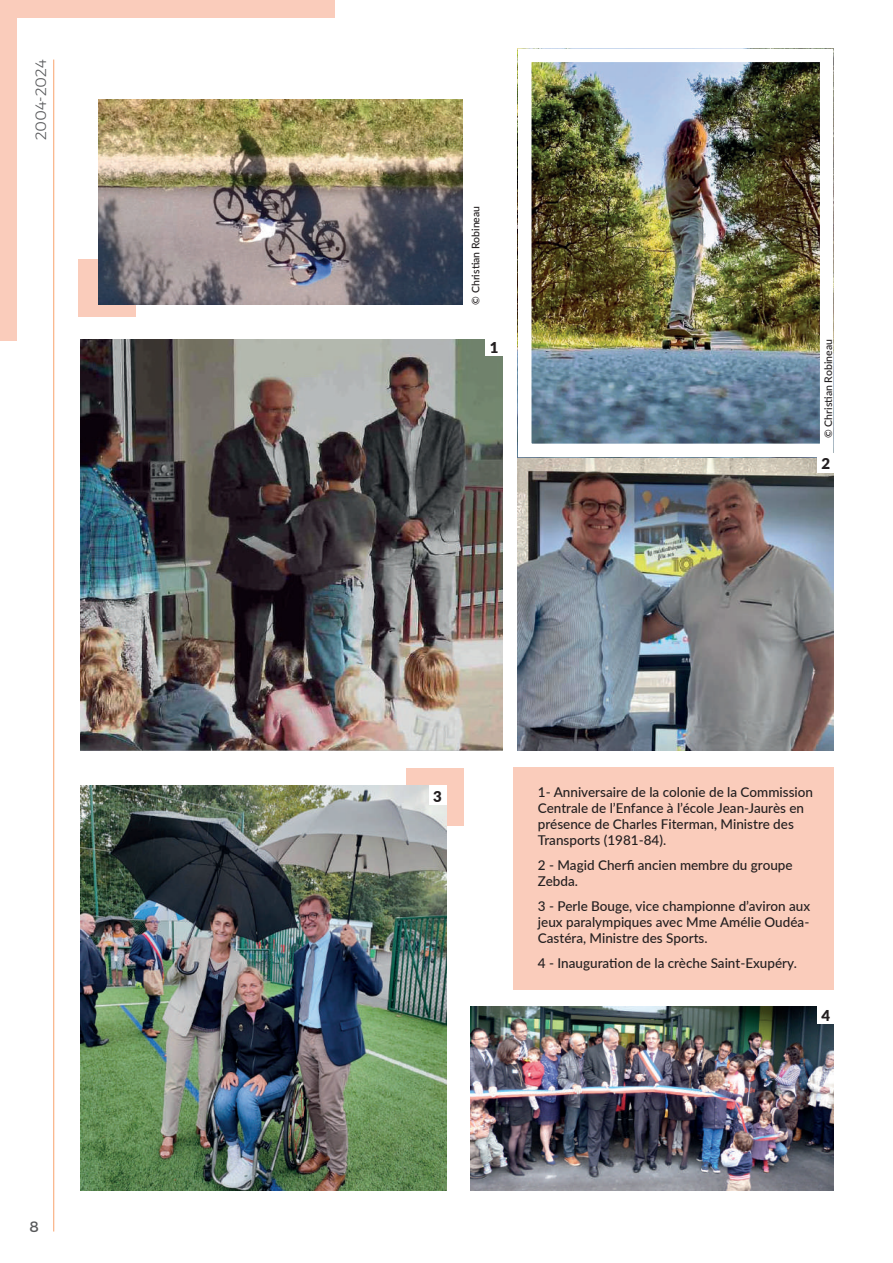
<style>
.page{position:relative;width:893px;height:1263px;background:#fff}
.page>*{position:absolute;margin:0;border:0;box-sizing:border-box;transform-origin:0 0}
.t1{font:300 15px "Montserrat";color:#57585a}
.t2{font:900 15px "Lato";color:#231f20}
.t3{font:15px "Montserrat";color:#57585a}
.t4{font:500 13.5px/16.2px "Lato";color:#231f20}
.t5{font:500 10.5px "Lato";color:#231f20}
</style>
<div class="page">
<div style="left:0;top:0;width:334px;height:340px;background:#faccbb"></div>
<div style="left:18px;top:19px;width:875px;height:1227px;background:#fff"></div>
<hr style="left:53px;top:60px;width:1px;height:1171px;background:#f9a46e">
<div style="left:513px;top:767px;width:320px;height:223px;background:#faccbb"></div>
<img style="left:471px;top:1006px;width:362px;height:185px">
<div style="left:79px;top:259px;width:57px;height:58px;background:#faccbb"></div>
<div style="left:406px;top:768px;width:57px;height:58px;background:#faccbb"></div>
<img style="left:98px;top:99px;width:364px;height:206px">
<img style="left:81px;top:786px;width:365px;height:405px">
<img style="left:81px;top:340px;width:422px;height:410px">
<img style="left:518px;top:457px;width:315px;height:293px">
<img style="left:533px;top:64px;width:285px;height:378px">
<div style="left:518px;top:49px;width:315px;height:408px;border:14px solid #fff"></div>
<div style="left:486px;top:336px;width:17px;height:20px;background:#fff"></div>
<div style="left:817px;top:453px;width:17px;height:19px;background:#fff"></div>
<div style="left:429px;top:786px;width:17px;height:19px;background:#fff"></div>
<div style="left:817px;top:1004px;width:17px;height:19px;background:#fff"></div>
<p class="t1" style="left:29px;top:140px;width:82px;rotate:-90deg">2004-2024</p>
<p class="t3" style="left:29px;top:1214px;width:11px">8</p>
<p class="t5" style="left:468px;top:305px;width:100px;rotate:-90deg">© Christian Robineau</p>
<p class="t2" style="left:490px;top:336px;width:10px">1</p>
<p class="t5" style="left:821px;top:438px;width:100px;rotate:-90deg">© Christian Robineau</p>
<p class="t2" style="left:821px;top:452px;width:10px">2</p>
<p class="t2" style="left:433px;top:785px;width:10px">3</p>
<p class="t4" style="left:538px;top:783px;width:277px">1- Anniversaire de la colonie de la Commission Centrale de l’Enfance à l’école Jean-Jaurès en présence de Charles Fiterman, Ministre des Transports (1981-84).</p>
<p class="t4" style="left:538px;top:856px;width:256px">2 - Magid Cherfi ancien membre du groupe<br>Zebda.</p>
<p class="t4" style="left:538px;top:897px;width:274px;text-align:justify">3 - Perle Bouge, vice championne d’aviron aux jeux paralympiques avec Mme Amélie Oudéa-Castéra, Ministre des Sports.</p>
<p class="t4" style="left:538px;top:954px;width:260px">4 - Inauguration de la crèche Saint-Exupéry.</p>
<p class="t2" style="left:821px;top:1004px;width:10px">4</p>
</div>
